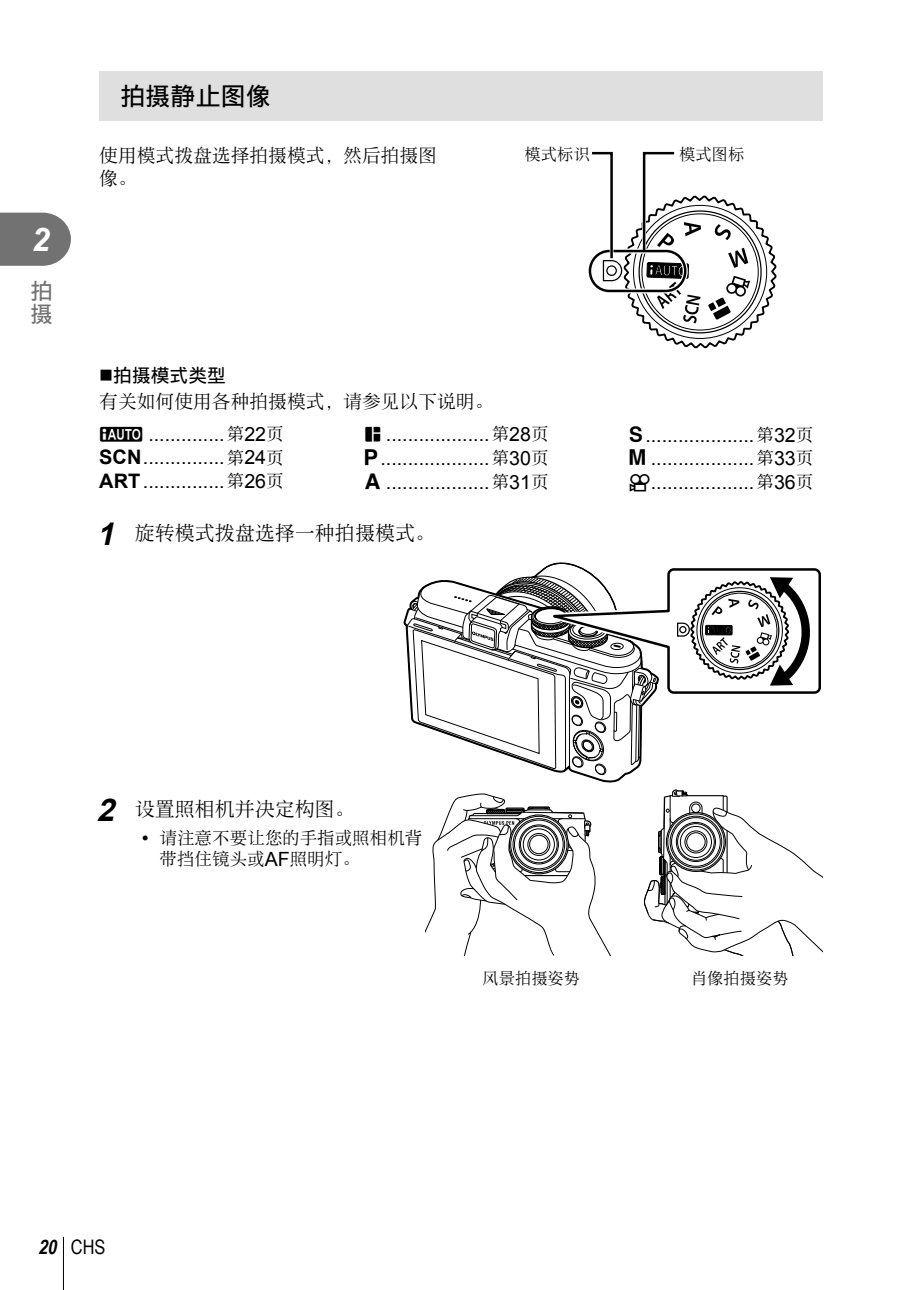
<style>
.page{position:relative;width:908px;height:1290px;background:#fff}
.page>*{position:absolute;margin:0;border:0;box-sizing:border-box;transform-origin:0 0}
.t1{font:italic 700 32.5px "Arial";color:#fff}
.t2{font:25px "DF Hei W5 A";color:#000}
.t3{font:22.5px/22.5px "DF Hei W5 A";color:#727272}
.t4{font:20px "DF Song W3 A";color:#000}
.t5{font:20px "Arial Narrow";color:#000}
.t6{font:19.5px/23.5px "Arial";color:#000;text-align:justify}
.t7{font:18.75px/22.5px "DF Song W3 A";color:#000}
.t8{font:18.75px "DF Hei W5 A";color:#000}
.t9{font:17.5px/21px "DF Song W3 A";color:#000}
.t10{font:16.25px "DF Song W3 A";color:#000}
.s1{font-family:"Olymp 16";font-size:17.5px}
.s2{font-family:"DF Song W3 A";font-size:17.5px}
.s3{font-weight:700;font-size:20px}
.s4{font-family:"Olympus 2";font-size:17.5px}
.s5{font-family:"Olympus 1";font-size:17.5px}
.s6{font-family:"Arial";font-weight:700;font-style:italic;font-size:31.25px}
.s7{font-family:"Arial";font-size:19.5px}
.s8{font-weight:700;font-style:italic}
</style>
<div class="page">
<hr style="left:63px;top:1237px;width:1px;height:53px;background:#000">
<svg style="left:0;top:213px;width:71px;height:53px;background:#7e7e7e"></svg>
<div style="left:99px;top:71px;width:723px;height:49px;background:#dfdfdf"></div>
<svg style="left:588px;top:151px;width:188px;height:197px"></svg>
<svg style="left:406px;top:562px;width:416px;height:394px"></svg>
<svg style="left:509px;top:815px;width:59px;height:59px"></svg>
<div style="left:508px;top:814px;width:60px;height:60px;border:1px solid #000;border-radius:50%"></div>
<div style="left:529px;top:835px;width:19px;height:19px;border:1px solid #000;border-radius:50%"></div>
<div style="left:527px;top:833px;width:23px;height:23px;border:1px solid #000;border-radius:50%"></div>
<div style="left:522px;top:828px;width:32px;height:32px;border:1px solid #000;border-radius:50%"></div>
<div style="left:520px;top:826px;width:37px;height:37px;border:1px solid #000;border-radius:50%"></div>
<div style="left:518px;top:824px;width:40px;height:40px;border:1px solid #000;border-radius:50%"></div>
<div style="left:514px;top:820px;width:49px;height:49px;border:1px solid #000;border-radius:50%"></div>
<div style="left:512px;top:818px;width:52px;height:52px;border:1px solid #000;border-radius:50%"></div>
<div style="left:510px;top:816px;width:57px;height:57px;border:1px solid #000;border-radius:50%"></div>
<svg style="left:666px;top:812px;width:59px;height:59px"></svg>
<div style="left:665px;top:812px;width:60px;height:60px;border:1px solid #000;border-radius:50%"></div>
<div style="left:686px;top:832px;width:19px;height:19px;border:1px solid #000;border-radius:50%"></div>
<div style="left:684px;top:831px;width:23px;height:22px;border:1px solid #000;border-radius:50%"></div>
<div style="left:679px;top:826px;width:32px;height:32px;border:1px solid #000;border-radius:50%"></div>
<div style="left:677px;top:823px;width:37px;height:37px;border:1px solid #000;border-radius:50%"></div>
<div style="left:675px;top:822px;width:40px;height:40px;border:1px solid #000;border-radius:50%"></div>
<div style="left:671px;top:817px;width:49px;height:49px;border:1px solid #000;border-radius:50%"></div>
<div style="left:669px;top:816px;width:52px;height:52px;border:1px solid #000;border-radius:50%"></div>
<div style="left:667px;top:813px;width:57px;height:57px;border:1px solid #000;border-radius:50%"></div>
<h1 class="t1" style="left:32px;top:221px;width:20px">2</h1>
<p class="t3" style="left:31px;top:280px;width:23px">拍摄</p>
<p class="t2" style="left:120px;top:83px;width:151px">拍摄静⽌图像</p>
<p class="t7" style="left:99px;top:144px;width:339px">使⽤模式拨盘选择拍摄模式，然后拍摄图像。</p>
<p class="t10" style="left:524px;top:146px;width:66px">模式标识</p>
<p class="t10" style="left:679px;top:146px;width:66px">模式图标</p>
<p class="t8" style="left:99px;top:366px;width:128px">■拍摄模式类型</p>
<p class="t7" style="left:99px;top:390px;width:395px">有关如何使⽤各种拍摄模式，请参见以下说明。</p>
<p class="t6" style="left:99px;top:422px;width:186px"><span class="s1">A</span> ..............<span class="s2">第</span>22<span class="s2">页</span><span class="s3">SCN</span> ...............<span class="s2">第</span>24<span class="s2">页</span><span class="s3">ART</span> ...............<span class="s2">第</span>26<span class="s2">页</span></p>
<p class="t6" style="left:364px;top:422px;width:186px"><span class="s1">J</span> ...................<span class="s2">第</span>28<span class="s2">页</span><span class="s4">P</span> ....................<span class="s2">第</span>30<span class="s2">页</span><span class="s4">A</span> ...................<span class="s2">第</span>31<span class="s2">页</span></p>
<p class="t6" style="left:628px;top:423px;width:186px"><span class="s4">S</span> ....................<span class="s2">第</span>32<span class="s2">页</span><span class="s4">M</span> ...................<span class="s2">第</span>33<span class="s2">页</span><span class="s5">n</span>...................<span class="s2">第</span>36<span class="s2">页</span></p>
<p class="t4" style="left:97px;top:523px;width:339px"><span class="s6">1</span> 旋转模式拨盘选择⼀种拍摄模式。</p>
<p class="t4" style="left:97px;top:799px;width:259px"><span class="s6">2</span> 设置照相机并决定构图。</p>
<p class="t9" style="left:159px;top:827px;width:264px;text-indent:-18px"><span class="s7">•</span> 请注意不要让您的⼿指或照相机背带挡住镜头或<span class="s7">AF</span>照明灯。</p>
<p class="t10" style="left:482px;top:970px;width:99px">风景拍摄姿势</p>
<p class="t10" style="left:690px;top:970px;width:99px">肖像拍摄姿势</p>
<p class="t5" style="left:38px;top:1235px;width:69px"><span class="s8">20</span> CHS</p>
</div>
